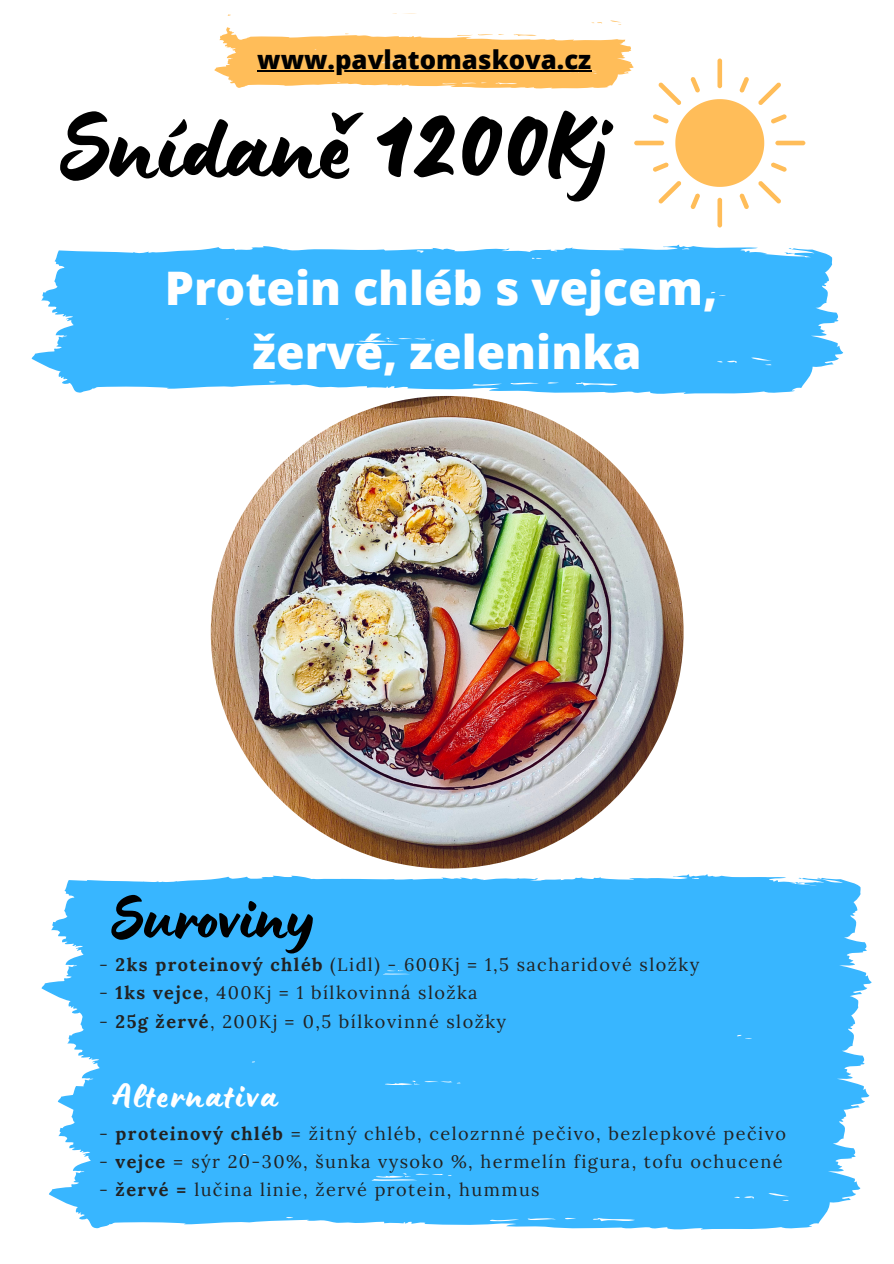
<style>
.page{position:relative;width:894px;height:1264px;background:#fff}
.page>*{position:absolute;margin:0;border:0;box-sizing:border-box;transform-origin:0 0}
.t1{font:106.2px "Lumios Brush";color:#000}
.t2{font:68.55px "Lumios Brush";color:#000}
.t3{font:800 46.2px "Open Sans";color:#fff}
.t4{font:39.15px "Lumios Brush";letter-spacing:.05em;color:#fff}
.t5{font:800 25.8px "Open Sans";color:#000}
.t6{font:18.15px "Lora";letter-spacing:.08em;color:#222}
.s1{font-weight:700}
</style>
<div class="page">
<img style="left:211px;top:396px;width:472px;height:472px;border-radius:50%">
<svg style="left:32px;top:245px;width:810px;height:149px;background:#4ebeff"></svg>
<svg style="left:60px;top:874px;width:811px;height:113px;background:#45bbff"></svg>
<svg style="left:49px;top:1101px;width:811px;height:129px;background:#4ebeff"></svg>
<div style="left:58px;top:987px;width:810px;height:151px;background:#38b6ff"></div>
<svg style="left:214px;top:13px;width:591px;height:214px"></svg>
<p class="t5" style="left:257px;top:41px;width:335px">www.pavlatomaskova.cz</p>
<p class="t1" style="left:60px;top:111px;width:551px">Snídaně 1200Kj</p>
<p class="t3" style="left:165px;top:256px;width:554px">Protein chléb s vejcem,</p>
<p class="t3" style="left:252px;top:320px;width:390px">žervé, zeleninka</p>
<p class="t2" style="left:111px;top:894px;width:205px">Suroviny</p>
<p class="t6" style="left:99px;top:952px;width:601px">- <span class="s1">2ks proteinový chléb</span> (Lidl) - 600Kj = 1,5 sacharidové složky</p>
<p class="t6" style="left:99px;top:981px;width:380px">- <span class="s1">1ks vejce</span>, 400Kj = 1 bílkovinná složka</p>
<p class="t6" style="left:99px;top:1009px;width:408px">- <span class="s1">25g žervé</span>, 200Kj = 0,5 bílkovinné složky</p>
<p class="t4" style="left:112px;top:1082px;width:167px">Alternativa</p>
<p class="t6" style="left:99px;top:1121px;width:688px">- <span class="s1">proteinový chléb</span> = žitný chléb, celozrnné pečivo, bezlepkové pečivo</p>
<p class="t6" style="left:99px;top:1149px;width:685px">- <span class="s1">vejce</span> = sýr 20-30%, šunka vysoko %, hermelín figura, tofu ochucené</p>
<p class="t6" style="left:99px;top:1177px;width:442px">- <span class="s1">žervé =</span> lučina linie, žervé protein, hummus</p>
</div>
